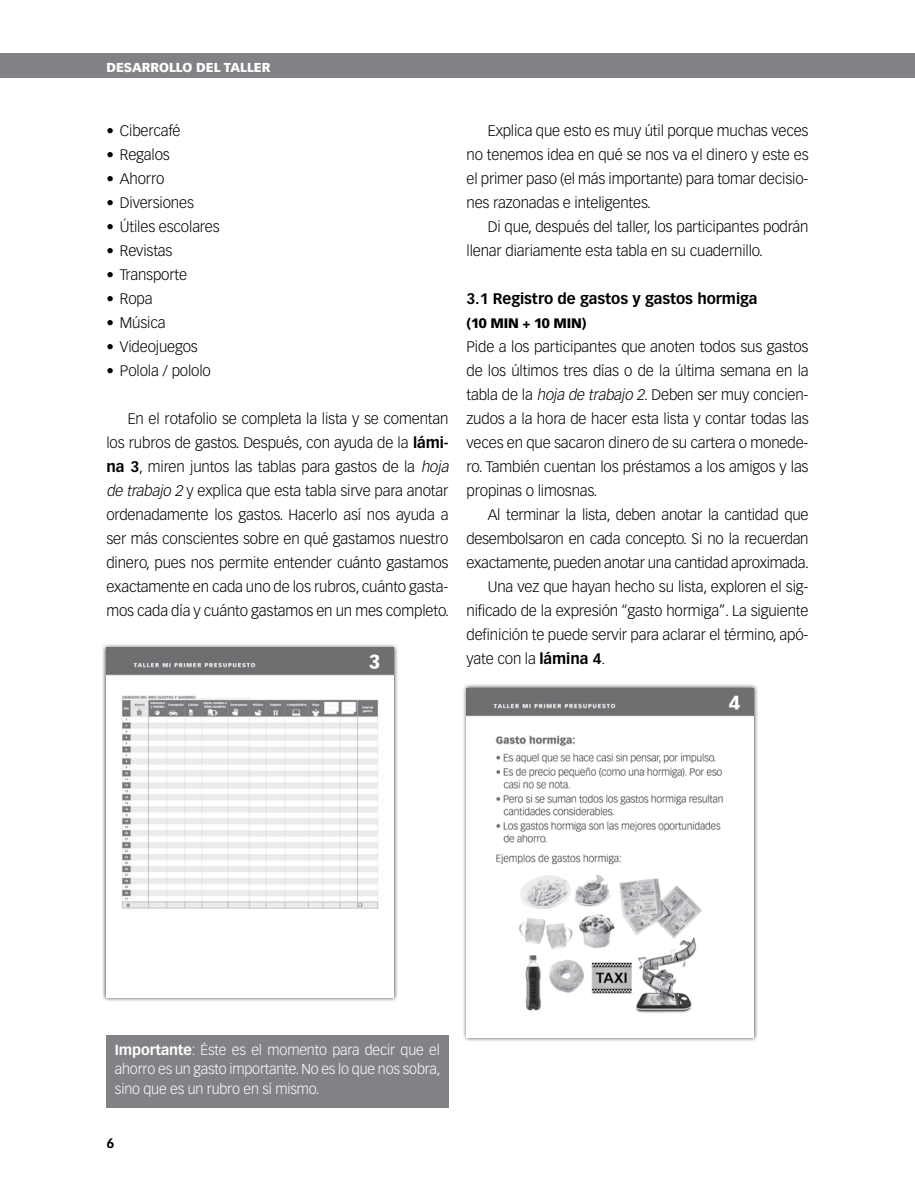
<style>
.page{position:relative;width:915px;height:1191px;background:#fff}
.page>*{position:absolute;margin:0;border:0;box-sizing:border-box;transform-origin:0 0}
.t1{font:300 15px/24px "Vectora LT Std";letter-spacing:-.01em;color:#000}
.t2{font:700 15px "Vectora LT Std";letter-spacing:-.005em;color:#000}
.t3{font:300 14.25px/19.5px "Vectora LT Std";letter-spacing:-.01em;color:#fff;text-align:justify}
.t4{font:900 13.5px "Vectora LT Std";letter-spacing:-.015em;color:#000}
.t5{font:700 13.5px "Vectora LT Std";color:#000}
.t6{font:900 12.75px "Vectora LT Std";letter-spacing:-.005em;color:#fff}
.s1{font-weight:700}
.s2{font-style:italic}
</style>
<div class="page">
<div style="left:0;top:53px;width:914px;height:24px;background:#808285"></div>
<div style="left:102px;top:643px;width:296px;height:359px;background:#000;opacity:.75"></div>
<img style="left:106px;top:648px;width:287px;height:349px">
<div style="left:461px;top:683px;width:297px;height:359px;background:#000;opacity:.75"></div>
<img style="left:466px;top:688px;width:287px;height:349px">
<div style="left:106px;top:1035px;width:342px;height:72px;background:#808285"></div>
<p class="t6" style="left:106px;top:59px;width:166px">DESARROLLO DEL TALLER</p>
<p class="t1" style="left:106px;top:119px;width:76px">• Cibercafé</p>
<p class="t1" style="left:106px;top:143px;width:65px">• Regalos</p>
<p class="t1" style="left:106px;top:167px;width:60px">• Ahorro</p>
<p class="t1" style="left:106px;top:191px;width:89px">• Diversiones</p>
<p class="t1" style="left:106px;top:215px;width:115px">• Útiles escolares</p>
<p class="t1" style="left:106px;top:239px;width:68px">• Revistas</p>
<p class="t1" style="left:106px;top:263px;width:82px">• Transporte</p>
<p class="t1" style="left:106px;top:287px;width:48px">• Ropa</p>
<p class="t1" style="left:106px;top:311px;width:61px">• Música</p>
<p class="t1" style="left:106px;top:335px;width:93px">• Videojuegos</p>
<p class="t1" style="left:106px;top:359px;width:106px">• Polola / pololo</p>
<p class="t1" style="left:106px;top:407px;width:346px;text-indent:21px">En el rotafolio se completa la lista y se comentan los rubros de gastos. Después, con ayuda de la <span class="s1">lámi&shy;na 3</span>, miren juntos las tablas para gastos de la <span class="s2">hoja de trabajo 2</span> y explica que esta tabla sirve para anotar ordenadamente los gastos. Hacerlo así nos ayuda a ser más conscientes sobre en qué gastamos nuestro dinero, pues nos permite entender cuánto gastamos exactamente en cada uno de los rubros, cuánto gasta&shy;mos cada día y cuánto gastamos en un mes completo.</p>
<p class="t1" style="left:466px;top:119px;width:343px;text-align:justify;text-indent:21px">Explica que esto es muy útil porque muchas veces no tenemos idea en qué se nos va el dinero y este es el primer paso (el más importante) para tomar decisio&shy;nes razonadas e inteligentes.</p>
<p class="t1" style="left:466px;top:215px;width:343px;text-indent:21px">Di que, después del taller, los participantes podrán llenar diariamente esta tabla en su cuadernillo.</p>
<p class="t2" style="left:466px;top:289px;width:292px">3.1 Registro de gastos y gastos hormiga</p>
<p class="t4" style="left:466px;top:315px;width:121px">(10 MIN + 10 MIN)</p>
<p class="t1" style="left:466px;top:335px;width:343px;text-align:justify">Pide a los participantes que anoten todos sus gastos de los últimos tres días o de la última semana en la tabla de la <span class="s2">hoja de trabajo 2</span>. Deben ser muy concien&shy;zudos a la hora de hacer esta lista y contar todas las veces en que sacaron dinero de su cartera o monede&shy;ro. También cuentan los préstamos a los amigos y las propinas o limosnas.</p>
<p class="t1" style="left:487px;top:503px;width:322px">Al terminar la lista, deben anotar la cantidad que</p>
<p class="t1" style="left:466px;top:527px;width:343px">desembolsaron en cada concepto. Si no la recuerdan</p>
<p class="t1" style="left:466px;top:551px;width:344px">exactamente, pueden anotar una cantidad aproximada.</p>
<p class="t1" style="left:487px;top:575px;width:322px">Una vez que hayan hecho su lista, exploren el sig-</p>
<p class="t1" style="left:466px;top:599px;width:343px">nificado de la expresión “gasto hormiga”. La siguiente</p>
<p class="t1" style="left:466px;top:623px;width:343px">definición te puede servir para aclarar el término, apó-</p>
<p class="t1" style="left:466px;top:647px;width:140px">yate con la <span class="s1">lámina 4</span>.</p>
<p class="t3" style="left:115px;top:1040px;width:327px"><span class="s1">Importante</span>: Éste es el momento para decir que el ahorro es un gasto importante. No es lo que nos sobra, sino que es un rubro en sí mismo.</p>
<p class="t5" style="left:106px;top:1135px;width:9px">6</p>
</div>
